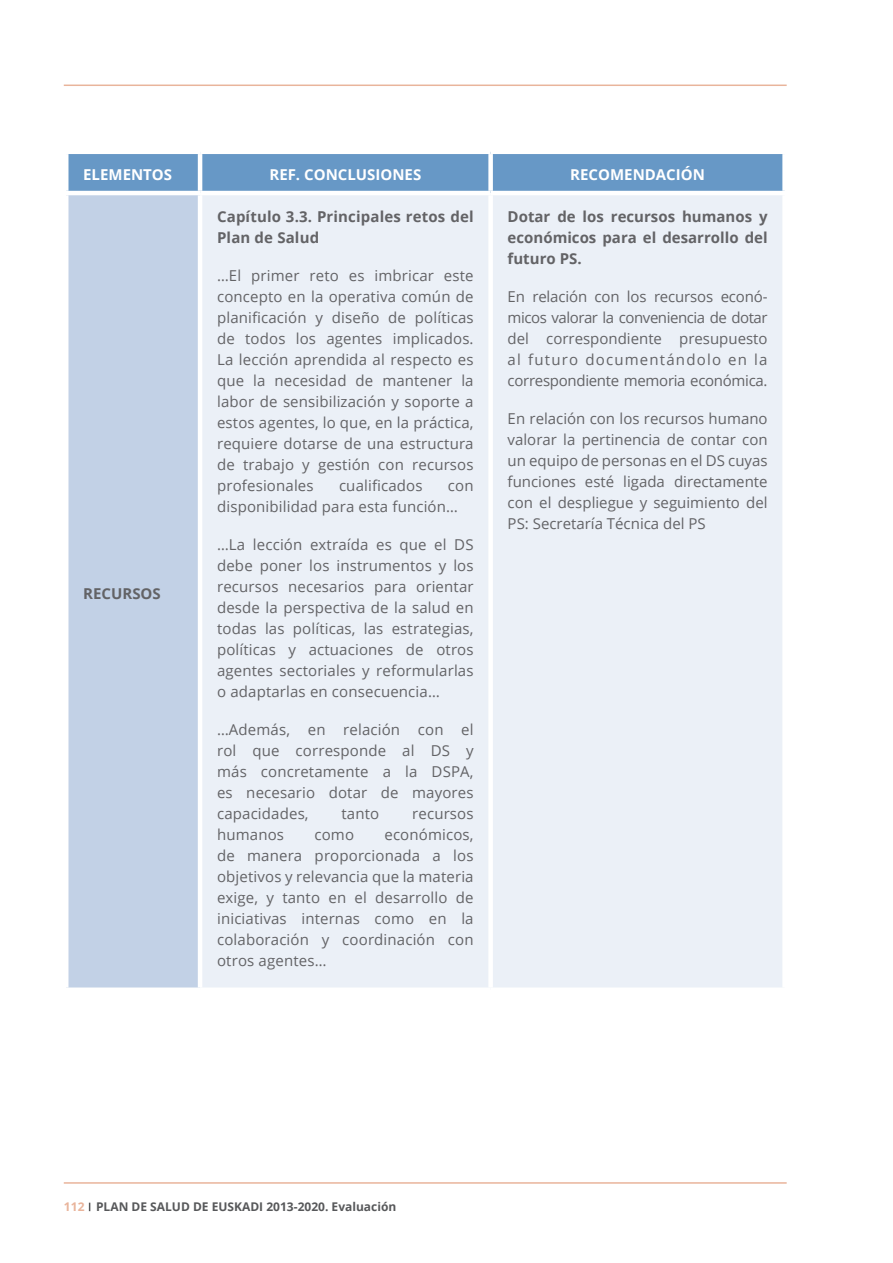
<style>
.page{position:relative;width:893px;height:1263px;background:#fff}
.page>*{position:absolute;margin:0;border:0;box-sizing:border-box;transform-origin:0 0}
.texto_tabla{font:15px/21px "Open Sans";letter-spacing:.01em;color:#636366;text-align:justify}
.texto_tabla-2{font:700 15px/21px "Open Sans";color:#636366}
.texto_tabla-3{font:700 15px "Open Sans";color:#fff}
.texto_tabla-4{font:15px "Open Sans";letter-spacing:-.02em;color:#636366}
.texto_tabla-5{font:15px "Open Sans";letter-spacing:.08em;color:#636366}
.t1{font:700 12px "Open Sans";color:#57585a}
.s1{color:#e9b49b}
</style>
<div class="page">
<hr style="left:64px;top:85px;width:723px;height:1px;background:#e9b49b">
<hr style="left:64px;top:1182px;width:723px;height:2px;background:#e9b49b">
<div style="left:68px;top:154px;width:714px;height:37px;background:#6798c6"></div>
<div style="left:66px;top:193px;width:134px;height:797px;background:#c2d1e6"></div>
<div style="left:202px;top:195px;width:580px;height:792px;background:#ebf0f7"></div>
<div style="left:64px;top:987px;width:136px;height:5px;background:#fff"></div>
<hr style="left:198px;top:154px;width:4px;height:37px;background:#fff">
<hr style="left:198px;top:195px;width:4px;height:792px;background:#fff">
<div style="left:488px;top:154px;width:5px;height:37px;background:#fff"></div>
<hr style="left:64px;top:191px;width:136px;height:4px;background:#fff">
<hr style="left:64px;top:195px;width:4px;height:792px;background:#fff">
<div style="left:488px;top:195px;width:5px;height:792px;background:#fff"></div>
<p class="texto_tabla-3" style="left:83px;top:164px;width:90px">ELEMENTOS</p>
<p class="texto_tabla-3" style="left:269px;top:164px;width:153px">REF. CONCLUSIONES</p>
<p class="texto_tabla-3" style="left:570px;top:164px;width:136px">RECOMENDACIÓN</p>
<p class="texto_tabla-2" style="left:83px;top:583px;width:79px">RECURSOS</p>
<p class="texto_tabla-2" style="left:217px;top:205px;width:258px">Capítulo 3.3. Principales retos del<br>Plan de Salud</p>
<p class="texto_tabla" style="left:217px;top:264px;width:258px">…El primer reto es imbricar este concepto en la operativa común de planificación y diseño de políticas de todos los agentes implicados.<br>La lección aprendida al respecto es que la necesidad de mantener la labor de sensibilización y soporte a estos agentes, lo que, en la práctica, requiere dotarse de una estructura de trabajo y gestión con recursos profesionales</p>
<p class="texto_tabla" style="left:339px;top:474px;width:85px">cualificados</p>
<p class="texto_tabla" style="left:217px;top:474px;width:258px;text-indent:231px">con disponibilidad para esta función…</p>
<p class="texto_tabla" style="left:217px;top:533px;width:258px">…La lección extraída es que el DS debe poner los instrumentos y los recursos necesarios para orientar desde la perspectiva de la salud en todas las políticas, las estrategias, políticas y actuaciones de otros agentes sectoriales y reformularlas o adaptarlas en consecuencia…</p>
<p class="texto_tabla" style="left:217px;top:718px;width:258px">…Además, en relación con el rol que corresponde al DS y más concretamente a la DSPA, es necesario dotar de mayores capacidades,</p>
<p class="texto_tabla" style="left:342px;top:802px;width:39px">tanto</p>
<p class="texto_tabla" style="left:412px;top:802px;width:63px">recursos</p>
<p class="texto_tabla" style="left:217px;top:823px;width:258px;text-indent:167px">económicos, de manera proporcionada a los objetivos y relevancia que la materia exige, y tanto en el desarrollo de iniciativas internas como en la colaboración y coordinación con otros agentes…</p>
<p class="texto_tabla" style="left:217px;top:823px;width:69px">humanos</p>
<p class="texto_tabla" style="left:314px;top:823px;width:41px">como</p>
<p class="texto_tabla-2" style="left:508px;top:205px;width:261px;text-align:justify">Dotar de los recursos humanos y económicos para el desarrollo del futuro PS.</p>
<p class="texto_tabla" style="left:508px;top:285px;width:261px">En relación con los recursos econó&shy;micos valorar la conveniencia de dotar del correspondiente presupuesto</p>
<p class="texto_tabla-5" style="left:508px;top:349px;width:261px">al futuro documentándolo en la</p>
<p class="texto_tabla-4" style="left:508px;top:370px;width:261px">correspondiente memoria económica.</p>
<p class="texto_tabla" style="left:508px;top:407px;width:261px">En relación con los recursos humano valorar la pertinencia de contar con un equipo de personas en el DS cuyas funciones esté ligada directamente con el despliegue y seguimiento del PS: Secretaría Técnica del PS</p>
<p class="t1" style="left:64px;top:1198px;width:334px"><span class="s1">112</span> PLAN DE SALUD DE EUSKADI 2013-2020. Evaluación</p>
</div>
